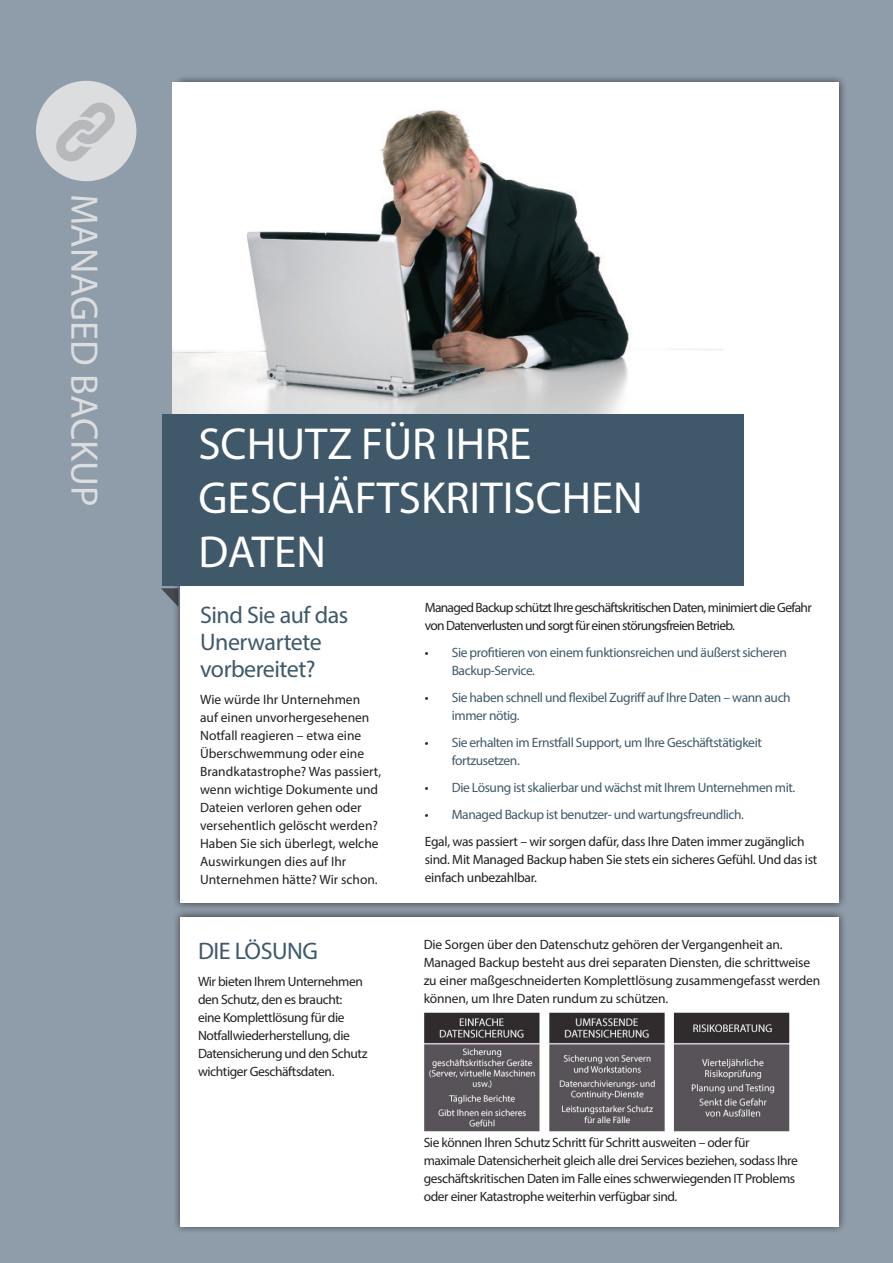
<style>
.page{position:relative;width:893px;height:1263px;background:#8f9caa}
.page>*{position:absolute;margin:0;border:0;box-sizing:border-box;transform-origin:0 0}
.t1{font:45px/54px "Myriad Pro";color:#fff}
.t2{font:38.55px "Myriad Pro";color:#dcdddf}
.t3{font:24px/27px "Myriad Pro";letter-spacing:-.02em;color:#3f596b}
.Body{font:13.5px/18px "Myriad Pro";letter-spacing:-.02em;color:#231f20}
.t4{font:13.5px/18px "Myriad Pro";letter-spacing:-.03em;color:#3f596b}
.Body-2{font:13.5px/18px "Myriad Pro";color:#231f20}
.Body-3{font:13.5px/18px "Myriad Pro";letter-spacing:-.05em;color:#231f20}
.s1{color:#231f20}
</style>
<div class="page">
<div style="left:36px;top:81px;width:100px;height:100px;background:#dcdddf;border-radius:50%"></div>
<svg style="left:56px;top:102px;width:59px;height:60px"></svg>
<div style="left:172px;top:74px;width:675px;height:837px;background:#231f20;opacity:.75"></div>
<div style="left:180px;top:82px;width:659px;height:821px;background:#fff"></div>
<div style="left:172px;top:909px;width:675px;height:325px;background:#231f20;opacity:.75"></div>
<div style="left:180px;top:917px;width:659px;height:309px;background:#fff"></div>
<img style="left:172px;top:82px;width:550px;height:332px">
<div style="left:162px;top:414px;width:581px;height:171px;background:#3f596b"></div>
<svg style="left:161px;top:588px;width:17px;height:19px"></svg>
<img style="left:424px;top:1012px;width:366px;height:120px">
<h2 class="t2" style="left:108px;top:194px;width:314px;rotate:90deg">MANAGED BACKUP</h2>
<p class="t1" style="left:198px;top:416px;width:446px">SCHUTZ FÜR IHRE<br>GESCHÄFTSKRITISCHEN<br>DATEN</p>
<h2 class="t3" style="left:200px;top:601px;width:150px">Sind Sie auf das<br>Unerwartete vorbereitet?</h2>
<p class="Body-2" style="left:200px;top:690px;width:183px">Wie würde Ihr Unternehmen auf einen unvorhergesehenen<br>Notfall reagieren – etwa eine<br>Überschwemmung oder eine<br>Brandkatastrophe? Was passiert, wenn wichtige Dokumente und<br>Dateien verloren gehen oder versehentlich gelöscht werden?<br>Haben Sie sich überlegt, welche<br>Auswirkungen dies auf Ihr<br>Unternehmen hätte? Wir schon.</p>
<h2 class="t3" style="left:198px;top:937px;width:121px">DIE LÖSUNG</h2>
<p class="Body" style="left:198px;top:972px;width:171px">Wir bieten Ihrem Unternehmen den Schutz, den es braucht: eine Komplettlösung für die<br>Notfallwiederherstellung, die<br>Datensicherung und den Schutz wichtiger Geschäftsdaten.</p>
<p class="Body-3" style="left:425px;top:598px;width:388px">Managed Backup schützt Ihre geschäftskritischen Daten, minimiert die Gefahr von Datenverlusten und sorgt für einen störungsfreien Betrieb.</p>
<p class="t4" style="left:452px;top:643px;width:337px;text-indent:-27px"><span class="s1">•</span> Sie profitieren von einem funktionsreichen und äußerst sicheren<br>Backup-Service.</p>
<p class="t4" style="left:452px;top:688px;width:341px;text-indent:-27px"><span class="s1">•</span> Sie haben schnell und flexibel Zugriff auf Ihre Daten – wann auch immer nötig.</p>
<p class="t4" style="left:452px;top:733px;width:312px;text-indent:-27px"><span class="s1">•</span> Sie erhalten im Ernstfall Support, um Ihre Geschäftstätigkeit fortzusetzen.</p>
<p class="t4" style="left:425px;top:778px;width:372px"><span class="s1">•</span> Die Lösung ist skalierbar und wächst mit Ihrem Unternehmen mit.</p>
<p class="t4" style="left:425px;top:805px;width:321px"><span class="s1">•</span> Managed Backup ist benutzer- und wartungsfreundlich.</p>
<p class="Body" style="left:425px;top:832px;width:394px">Egal, was passiert – wir sorgen dafür, dass Ihre Daten immer zugänglich sind. Mit Managed Backup haben Sie stets ein sicheres Gefühl. Und das ist einfach unbezahlbar.</p>
<p class="Body" style="left:424px;top:936px;width:398px">Die Sorgen über den Datenschutz gehören der Vergangenheit an.<br>Managed Backup besteht aus drei separaten Diensten, die schrittweise zu einer maßgeschneiderten Komplettlösung zusammengefasst werden können, um Ihre Daten rundum zu schützen.</p>
<p class="Body" style="left:424px;top:1134px;width:376px">Sie können Ihren Schutz Schritt für Schritt ausweiten – oder für maximale Datensicherheit gleich alle drei Services beziehen, sodass Ihre geschäftskritischen Daten im Falle eines schwerwiegenden IT Problems oder einer Katastrophe weiterhin verfügbar sind.</p>
</div>
